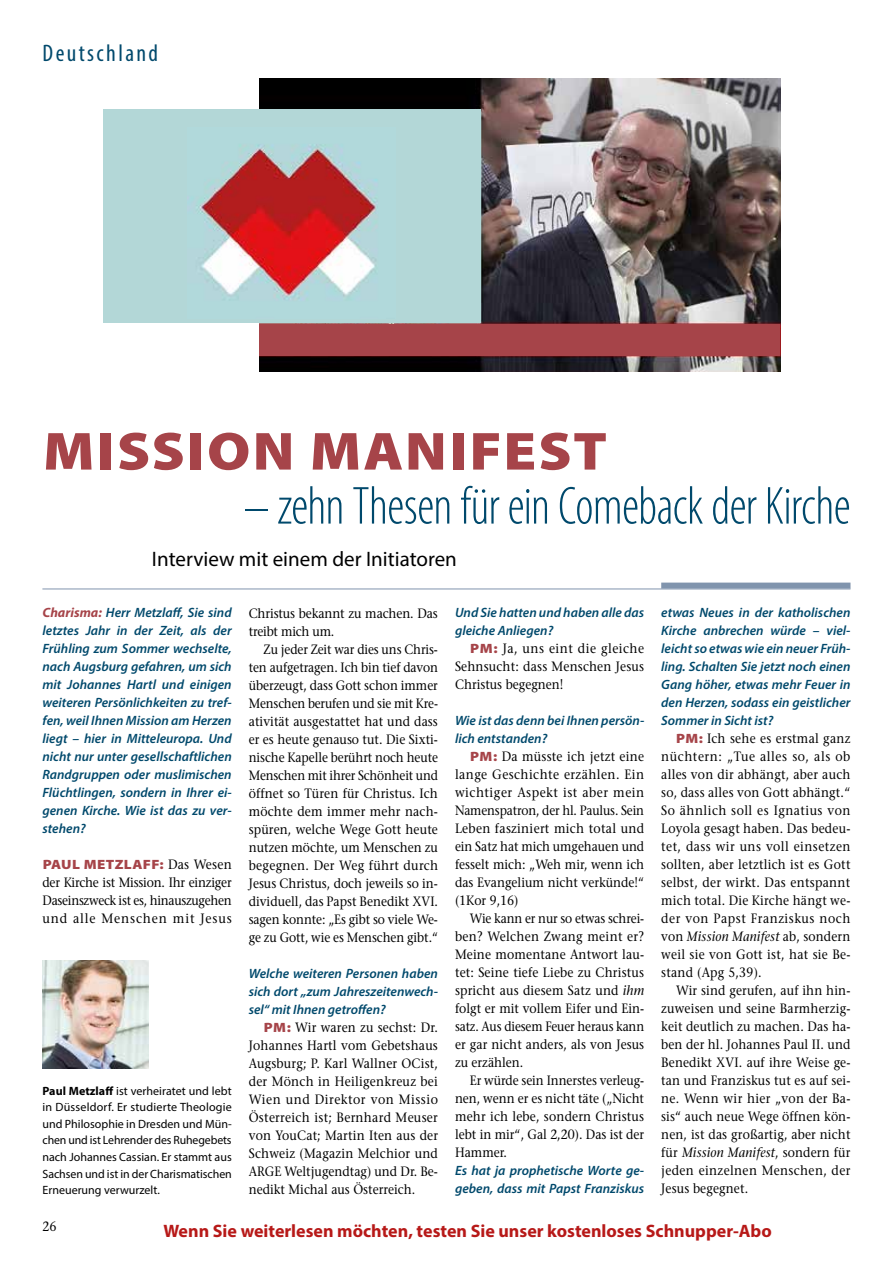
<style>
.page{position:relative;width:893px;height:1263px;background:#fff}
.page>*{position:absolute;margin:0;border:0;box-sizing:border-box;transform-origin:0 0}
.t1{font:300 condensed 54px "Myriad Pro";letter-spacing:-.015em;color:#00496c;scale:.95 1}
.t2{font:900 54px "Myriad Pro";letter-spacing:.035em;color:#a64449;scale:1.1 1}
.t3{font:condensed 24px "Myriad Pro";letter-spacing:.1em;color:#00496c}
.t4{font:21px "Myriad Pro";color:#000}
.t5{font:700 18px "Myriad Pro";color:#b71918}
.t6{font:13.5px/18px "Stone Serif";color:#000;text-align:justify;scale:.9 1}
.t7{font:13.5px/18px "Stone Serif";color:#000;text-align:justify;scale:.89 1}
.t8{font:italic 600 13.5px/18px "Myriad Pro";color:#00496c;text-align:justify}
.t9{font:13.5px/18px "Stone Serif";color:#000;text-align:justify;scale:.91 1}
.t10{font:900 13.5px "Myriad Pro";letter-spacing:.025em;color:#a64449;scale:1.11 1}
.t11{font:12px/16.5px "Myriad Pro";letter-spacing:-.005em;color:#000;text-align:justify}
.s1{font-weight:700;color:#a64449}
.s2{font-family:"Stone Serif";font-weight:400;color:#000}
.s3{font-weight:700}
.s4{font-family:"Myriad Pro";font-weight:900;color:#a64449}
.s5{font-style:italic}
</style>
<div class="page">
<img style="left:42px;top:960px;width:107px;height:108px">
<hr style="left:42px;top:589px;width:808px;height:1px;background:#8094ad">
<div style="left:661px;top:583px;width:189px;height:6px;background:#8094ad"></div>
<img style="left:259px;top:79px;width:521px;height:293px">
<div style="left:103px;top:110px;width:377px;height:213px;background:#b3d7d7"></div>
<img style="left:191px;top:144px;width:187px;height:157px">
<div style="left:260px;top:324px;width:520px;height:31px;background:#a64449"></div>
<h2 class="t3" style="left:42px;top:38px;width:117px">Deutschland</h2>
<h1 class="t2" style="left:43px;top:415px;width:514px">MISSION MANIFEST</h1>
<h1 class="t1" style="left:244px;top:474px;width:640px">– zehn Thesen für ein Comeback der Kirche</h1>
<h3 class="t4" style="left:152px;top:546px;width:306px">Interview mit einem der Initiatoren</h3>
<p class="t8" style="left:43px;top:603px;width:191px"><span class="s1">Charisma:</span> Herr Metzlaff, Sie sind letztes Jahr in der Zeit, als der Frühling zum Sommer wechselte, nach Augsburg gefahren, um sich mit Johannes Hartl und einigen weiteren Persönlichkeiten zu tref&shy;fen, weil Ihnen Mission am Herzen liegt – hier in Mitteleuropa. Und nicht nur unter gesellschaftlichen Randgruppen oder muslimischen Flüchtlingen, sondern in Ihrer ei&shy;genen Kirche. Wie ist das zu ver&shy;stehen?</p>
<p class="t10" style="left:43px;top:855px;width:172px">PAUL METZLAFF: <span class="s2">Das Wesen</span></p>
<p class="t6" style="left:43px;top:873px;width:212px">der Kirche ist Mission. Ihr einziger Daseinszweck ist es, hinauszugehen und alle Menschen mit Jesus</p>
<p class="t11" style="left:43px;top:1082px;width:191px"><span class="s3">Paul Metzlaff</span> ist verheiratet und lebt in Düsseldorf. Er studierte Theologie und Philosophie in Dresden und Mün&shy;chen und ist Lehrender des Ruhegebets nach Johannes Cassian. Er stammt aus Sachsen und ist in der Charismatischen Erneuerung verwurzelt.</p>
<p class="t6" style="left:249px;top:604px;width:212px">Christus bekannt zu machen. Das treibt mich um.</p>
<p class="t7" style="left:249px;top:640px;width:214px;text-indent:15px">Zu jeder Zeit war dies uns Chris&shy;ten aufgetragen. Ich bin tief davon überzeugt, dass Gott schon immer Menschen berufen und sie mit Kre&shy;ativität ausgestattet hat und dass er es heute genauso tut. Die Sixti&shy;nische Kapelle berührt noch heute Menschen mit ihrer Schönheit und öffnet so Türen für Christus. Ich möchte dem immer mehr nach&shy;spüren, welche Wege Gott heute nutzen möchte, um Menschen zu begegnen. Der Weg führt durch Jesus Christus, doch jeweils so in&shy;dividuell, das Papst Benedikt XVI. sagen konnte: „Es gibt so viele We&shy;ge zu Gott, wie es Menschen gibt.“</p>
<p class="t8" style="left:249px;top:964px;width:191px">Welche weiteren Personen haben sich dort „zum Jahreszeitenwech&shy;sel“ mit Ihnen getroffen?</p>
<p class="t6" style="left:249px;top:1018px;width:212px;text-indent:15px"><span class="s4">PM:</span> Wir waren zu sechst: Dr.<br>Johannes Hartl vom Gebetshaus Augsburg; P. Karl Wallner OCist, der Mönch in Heiligenkreuz bei Wien und Direktor von Missio Österreich ist; Bernhard Meuser von YouCat; Martin Iten aus der Schweiz (Magazin Melchior und ARGE Weltjugendtag) und Dr. Be&shy;nedikt Michal aus Österreich.</p>
<p class="t8" style="left:455px;top:603px;width:191px">Und Sie hatten und haben alle das gleiche Anliegen?</p>
<p class="t9" style="left:455px;top:639px;width:209px;text-indent:15px"><span class="s4">PM:</span> Ja, uns eint die gleiche Sehnsucht: dass Menschen Jesus Christus begegnen!</p>
<p class="t8" style="left:455px;top:711px;width:191px">Wie ist das denn bei Ihnen persön&shy;lich entstanden?</p>
<p class="t6" style="left:455px;top:747px;width:212px;text-indent:15px"><span class="s4">PM:</span> Da müsste ich jetzt eine lange Geschichte erzählen. Ein wichtiger Aspekt ist aber mein Namenspatron, der hl. Paulus. Sein Leben fasziniert mich total und ein Satz hat mich umgehauen und fesselt mich: „Weh mir, wenn ich das Evangelium nicht verkünde!“ (1Kor 9,16)</p>
<p class="t7" style="left:455px;top:909px;width:214px;text-indent:15px">Wie kann er nur so etwas schrei&shy;ben? Welchen Zwang meint er?<br>Meine momentane Antwort lau&shy;tet: Seine tiefe Liebe zu Christus spricht aus diesem Satz und <span class="s5">ihm </span>folgt er mit vollem Eifer und Ein&shy;satz. Aus diesem Feuer heraus kann er gar nicht anders, als von Jesus zu erzählen.</p>
<p class="t7" style="left:455px;top:1071px;width:214px;text-indent:15px">Er würde sein Innerstes verleug&shy;nen, wenn er es nicht täte („Nicht mehr ich lebe, sondern Christus lebt in mir“, Gal 2,20). Das ist der Hammer.</p>
<p class="t8" style="left:455px;top:1161px;width:191px">Es hat ja prophetische Worte ge&shy;geben, dass mit Papst Franziskus</p>
<p class="t8" style="left:661px;top:603px;width:191px">etwas Neues in der katholischen Kirche anbrechen würde – viel&shy;leicht so etwas wie ein neuer Früh&shy;ling. Schalten Sie jetzt noch einen Gang höher, etwas mehr Feuer in den Herzen, sodass ein geistlicher Sommer in Sicht ist?</p>
<p class="t6" style="left:661px;top:729px;width:212px;text-indent:15px"><span class="s4">PM:</span> Ich sehe es erstmal ganz nüchtern: „Tue alles so, als ob alles von dir abhängt, aber auch so, dass alles von Gott abhängt.“ So ähnlich soll es Ignatius von Loyola gesagt haben. Das bedeu&shy;tet, dass wir uns voll einsetzen sollten, aber letztlich ist es Gott selbst, der wirkt. Das entspannt mich total. Die Kirche hängt we&shy;der von Papst Franziskus noch von <span class="s5">Mission Manifest</span> ab, sondern weil sie von Gott ist, hat sie Be&shy;stand (Apg 5,39).</p>
<p class="t6" style="left:661px;top:981px;width:212px;text-indent:15px">Wir sind gerufen, auf ihn hin&shy;zuweisen und seine Barmherzig&shy;keit deutlich zu machen. Das ha&shy;ben der hl. Johannes Paul II. und Benedikt XVI. auf ihre Weise ge&shy;tan und Franziskus tut es auf sei&shy;ne. Wenn wir hier „von der Ba&shy;sis“ auch neue Wege öffnen kön&shy;nen, ist das großartig, aber nicht für <span class="s5">Mission Manifest</span>, sondern für jeden einzelnen Menschen, der Jesus begegnet.</p>
<p class="t6" style="left:42px;top:1217px;width:17px">26</p>
<h3 class="t5" style="left:163px;top:1219px;width:610px">Wenn Sie weiterlesen möchten, testen Sie unser kostenloses Schnupper-Abo</h3>
</div>
